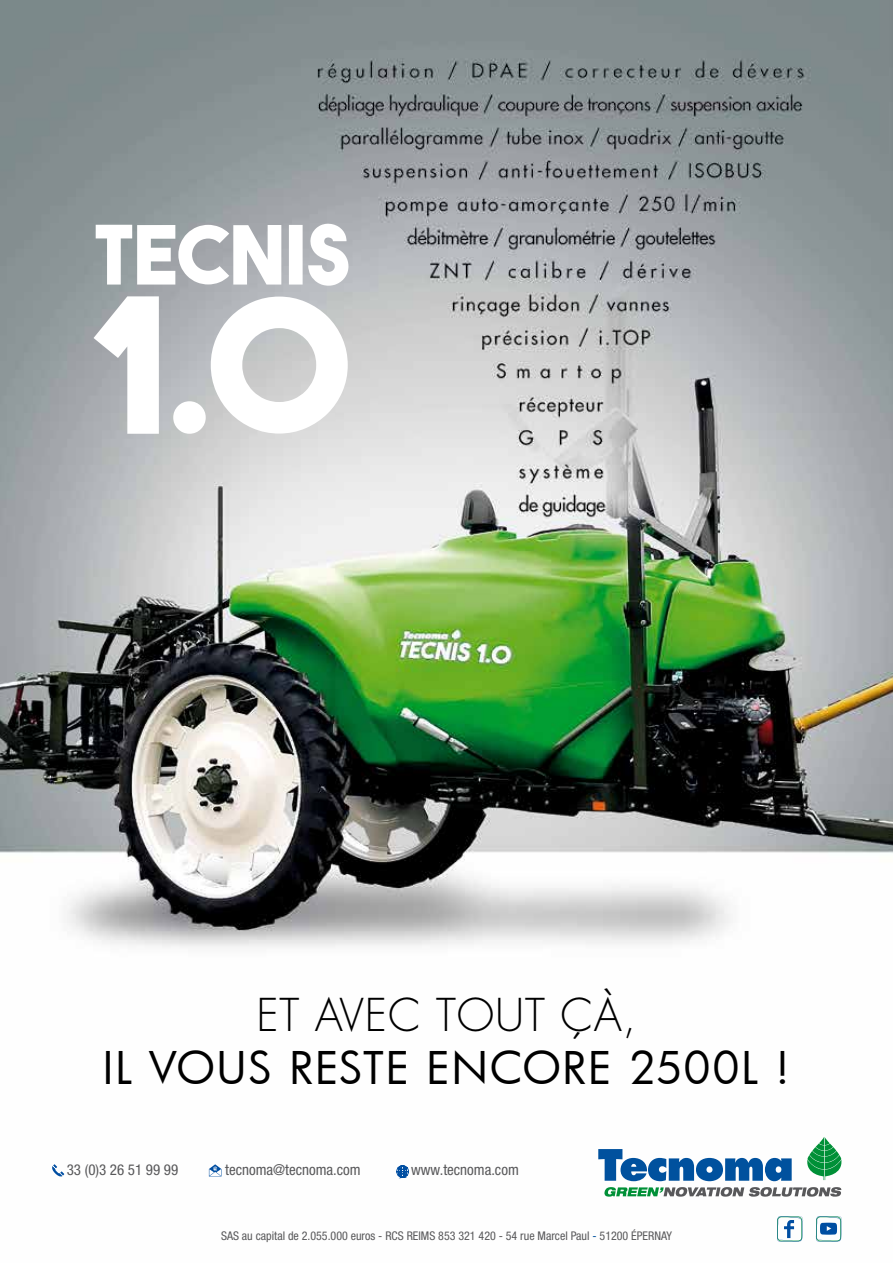
<style>
.page{position:relative;width:893px;height:1263px;background:#fff}
.page>*{position:absolute;margin:0;border:0;box-sizing:border-box;transform-origin:0 0}
.t1{font:44.1px "Futura Bk";letter-spacing:.04em;color:#000}
.t2{font:300 44.1px "Futura Std";letter-spacing:.02em;color:#000}
.t3{font:condensed 15px "Helvetica Neue LT Std";color:#58585a}
.t4{font:condensed 12px "Helvetica Neue LT Std";color:#58585a}
.s1{color:#00519e}
</style>
<div class="page">
<img style="left:0;top:0;width:893px;height:1238px">
<svg style="left:598px;top:1149px;width:194px;height:32px"></svg>
<svg style="left:806px;top:1137px;width:37px;height:43px"></svg>
<svg style="left:604px;top:1187px;width:237px;height:9px"></svg>
<svg style="left:52px;top:1164px;width:12px;height:13px"></svg>
<svg style="left:209px;top:1164px;width:12px;height:12px"></svg>
<svg style="left:396px;top:1165px;width:13px;height:13px"></svg>
<svg style="left:777px;top:1216px;width:26px;height:26px"></svg>
<svg style="left:816px;top:1216px;width:26px;height:26px"></svg>
<svg style="left:96px;top:224px;width:252px;height:62px"></svg>
<svg style="left:94px;top:296px;width:254px;height:138px"></svg>
<h1 class="t2" style="left:256px;top:988px;width:382px">ET AVEC TOUT ÇÀ,</h1>
<h1 class="t1" style="left:103px;top:1038px;width:688px">IL VOUS RESTE ENCORE 2500L !</h1>
<p class="t3" style="left:67px;top:1161px;width:113px">33 (0)3 26 51 99 99</p>
<p class="t3" style="left:225px;top:1161px;width:137px">tecnoma@tecnoma.com</p>
<p class="t3" style="left:411px;top:1161px;width:109px">www.tecnoma.com</p>
<p class="t4" style="left:221px;top:1229px;width:452px">SAS au capital de 2.055.000 euros - RCS REIMS 853 321 420 - 54 rue Marcel Paul <span class="s1">-</span> 51200 ÉPERNAY</p>
</div>
